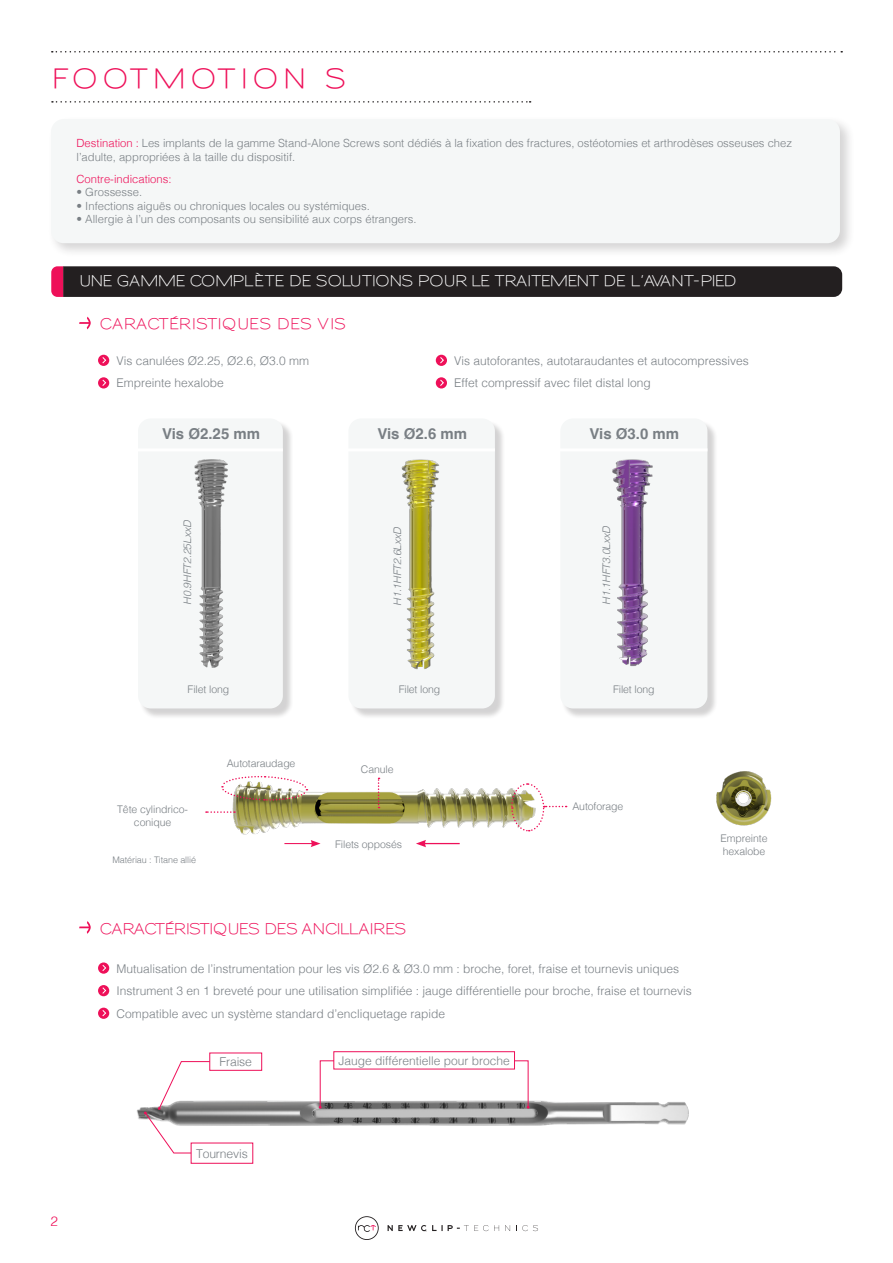
<style>
.page{position:relative;width:893px;height:1263px;background:#fff}
.page>*{position:absolute;margin:0;border:0;box-sizing:border-box;transform-origin:0 0}
.t1{font:600 27px "Sansumi";letter-spacing:.145em;color:#ee1059}
.t2{font:600 15px "Sansumi";letter-spacing:-.055em;color:#fff}
.t3{font:600 15px "Sansumi";letter-spacing:-.055em;color:#ee1059}
.t4{font:700 15px "Helvetica";color:#797f84}
.t5{font:600 15px "Sansumi";letter-spacing:-.005em;color:#ee1059}
.t6{font:300 13.5px "Helvetica";color:#ee1059}
.t7{font:300 12.15px "Helvetica";letter-spacing:-.01em;color:#797f84}
.t8{font:300 12px "Helvetica";color:#797f84}
.texte_tableau{font:300 11.25px/13.5px "Helvetica";color:#797f84}
.texte_tableau-2{font:300 11.25px "Helvetica";color:#ee1059}
.t9{font:300 10.5px/12.6px "Helvetica";letter-spacing:-.01em;color:#797f84;text-align:center}
.t10{font:italic 300 10.5px "Helvetica";letter-spacing:-.01em;color:#797f84}
.t11{font:300 9px "Helvetica";letter-spacing:-.01em;color:#797f84}
.s1{color:#ee1059}
</style>
<div class="page">
<svg style="left:52px;top:51px;width:790px;height:2px"></svg>
<svg style="left:355px;top:1216px;width:24px;height:24px"></svg>
<svg style="left:505px;top:1225px;width:5px;height:6px"></svg>
<svg style="left:516px;top:1225px;width:22px;height:6px"></svg>
<svg style="left:388px;top:1225px;width:111px;height:6px"></svg>
<svg style="left:51px;top:266px;width:791px;height:31px;background:#292224"></svg>
<div style="left:48px;top:116px;width:807px;height:142px;background:#231f20;opacity:.19"></div>
<div style="left:51px;top:119px;width:789px;height:124px;background:#f5f7f7;border-radius:13px"></div>
<div style="left:98px;top:355px;width:11px;height:11px;background:#ee1059;border-radius:50%"></div>
<svg style="left:102px;top:357px;width:5px;height:7px"></svg>
<div style="left:98px;top:377px;width:11px;height:11px;background:#ee1059;border-radius:50%"></div>
<svg style="left:102px;top:379px;width:5px;height:7px"></svg>
<div style="left:436px;top:355px;width:11px;height:11px;background:#ee1059;border-radius:50%"></div>
<svg style="left:440px;top:357px;width:4px;height:7px"></svg>
<div style="left:436px;top:377px;width:11px;height:11px;background:#ee1059;border-radius:50%"></div>
<svg style="left:440px;top:379px;width:4px;height:7px"></svg>
<svg style="left:98px;top:962px;width:11px;height:12px"></svg>
<svg style="left:102px;top:964px;width:5px;height:8px"></svg>
<div style="left:98px;top:985px;width:11px;height:11px;background:#ee1059;border-radius:50%"></div>
<svg style="left:102px;top:987px;width:5px;height:7px"></svg>
<div style="left:98px;top:1008px;width:11px;height:11px;background:#ee1059;border-radius:50%"></div>
<svg style="left:102px;top:1010px;width:5px;height:7px"></svg>
<svg style="left:79px;top:317px;width:12px;height:12px"></svg>
<svg style="left:79px;top:921px;width:12px;height:13px"></svg>
<svg style="left:52px;top:101px;width:479px;height:2px"></svg>
<div style="left:139px;top:420px;width:154px;height:299px;background:#231f20;opacity:.2"></div>
<div style="left:138px;top:418px;width:145px;height:290px;background:#f5f7f7;border-radius:13px"></div>
<hr style="left:134px;top:448px;width:149px;height:3px;background:#fff">
<img style="left:194px;top:459px;width:34px;height:208px">
<div style="left:350px;top:420px;width:155px;height:299px;background:#231f20;opacity:.2"></div>
<div style="left:348px;top:418px;width:147px;height:290px;background:#f5f7f7;border-radius:13px"></div>
<hr style="left:347px;top:448px;width:148px;height:3px;background:#fff">
<img style="left:401px;top:459px;width:39px;height:211px">
<div style="left:562px;top:420px;width:156px;height:299px;background:#231f20;opacity:.2"></div>
<div style="left:560px;top:418px;width:147px;height:290px;background:#f5f7f7;border-radius:13px"></div>
<hr style="left:559px;top:448px;width:148px;height:3px;background:#fff">
<img style="left:612px;top:459px;width:41px;height:207px">
<img style="left:232px;top:777px;width:278px;height:58px">
<svg style="left:221px;top:776px;width:87px;height:25px"></svg>
<hr style="left:424px;top:843px;width:36px;height:1px;background:#ee1059">
<svg style="left:416px;top:840px;width:10px;height:7px"></svg>
<svg style="left:284px;top:840px;width:37px;height:7px"></svg>
<svg style="left:206px;top:811px;width:29px;height:2px"></svg>
<svg style="left:510px;top:783px;width:57px;height:49px"></svg>
<svg style="left:378px;top:778px;width:2px;height:30px"></svg>
<img style="left:716px;top:771px;width:56px;height:55px">
<img style="left:137px;top:1100px;width:552px;height:26px">
<div style="left:209px;top:1052px;width:53px;height:19px;border:1px solid #ee1059"></div>
<div style="left:191px;top:1142px;width:62px;height:22px;border:1px solid #ee1059"></div>
<svg style="left:144px;top:1061px;width:67px;height:93px"></svg>
<div style="left:333px;top:1051px;width:182px;height:18px;border:1px solid #ee1059"></div>
<p class="t1" style="left:51px;top:65px;width:296px">FOOTMOTION S</p>
<p class="texte_tableau" style="left:77px;top:136px;width:717px"><span class="s1">Destination :</span> Les implants de la gamme Stand-Alone Screws sont dédiés à la fixation des fractures, ostéotomies et arthrodèses osseuses chez l’adulte, appropriées à la taille du dispositif.</p>
<p class="texte_tableau-2" style="left:77px;top:169px;width:97px">Contre-indications:</p>
<p class="texte_tableau" style="left:77px;top:185px;width:67px">• Grossesse.</p>
<p class="texte_tableau" style="left:77px;top:198px;width:295px">• Infections aiguës ou chroniques locales ou systémiques.</p>
<p class="texte_tableau" style="left:77px;top:212px;width:342px">• Allergie à l’un des composants ou sensibilité aux corps étrangers.</p>
<p class="t2" style="left:79px;top:273px;width:659px">UNE GAMME COMPLÈTE DE SOLUTIONS POUR LE TRAITEMENT DE L’AVANT-PIED</p>
<p class="t5" style="left:100px;top:316px;width:248px">CARACTÉRISTIQUES DES VIS</p>
<p class="t8" style="left:116px;top:350px;width:194px">Vis canulées Ø2.25, Ø2.6, Ø3.0 mm</p>
<p class="t8" style="left:116px;top:373px;width:109px">Empreinte hexalobe</p>
<p class="t8" style="left:454px;top:350px;width:296px">Vis autoforantes, autotaraudantes et autocompressives</p>
<p class="t8" style="left:454px;top:373px;width:198px">Effet compressif avec filet distal long</p>
<p class="t4" style="left:162px;top:424px;width:100px">Vis Ø2.25 mm</p>
<p class="t4" style="left:377px;top:424px;width:91px">Vis Ø2.6 mm</p>
<p class="t4" style="left:589px;top:424px;width:91px">Vis Ø3.0 mm</p>
<p class="t10" style="left:178px;top:605px;width:86px;rotate:-90deg">H0.9HFT2.25LxxD</p>
<p class="t10" style="left:388px;top:606px;width:80px;rotate:-90deg">H1.1HFT2.6LxxD</p>
<p class="t10" style="left:597px;top:604px;width:80px;rotate:-90deg">H1.1HFT3.0LxxD</p>
<p class="t9" style="left:188px;top:682px;width:43px">Filet long</p>
<p class="t9" style="left:399px;top:682px;width:43px">Filet long</p>
<p class="t9" style="left:613px;top:682px;width:43px">Filet long</p>
<p class="t9" style="left:227px;top:756px;width:70px">Autotaraudage</p>
<p class="t9" style="left:361px;top:762px;width:34px">Canule</p>
<p class="t9" style="left:117px;top:802px;width:72px">Tête cylindrico&shy;conique</p>
<p class="t9" style="left:572px;top:799px;width:52px">Autoforage</p>
<p class="t11" style="left:112px;top:852px;width:85px">Matériau : Titane allié</p>
<p class="t9" style="left:335px;top:837px;width:68px">Filets opposés</p>
<p class="t9" style="left:720px;top:831px;width:48px;text-align:left">Empreinte hexalobe</p>
<p class="t3" style="left:100px;top:921px;width:308px">CARACTÉRISTIQUES DES ANCILLAIRES</p>
<p class="t8" style="left:116px;top:958px;width:564px">Mutualisation de l’instrumentation pour les vis Ø2.6 &amp; Ø3.0 mm : broche, foret, fraise et tournevis uniques</p>
<p class="t8" style="left:116px;top:981px;width:577px">Instrument 3 en 1 breveté pour une utilisation simplifiée : jauge différentielle pour broche, fraise et tournevis</p>
<p class="t8" style="left:116px;top:1003px;width:330px">Compatible avec un système standard d’encliquetage rapide</p>
<p class="t6" style="left:50px;top:1209px;width:9px">2</p>
<p class="t7" style="left:219px;top:1051px;width:34px">Fraise</p>
<p class="t7" style="left:196px;top:1143px;width:53px">Tournevis</p>
<p class="t8" style="left:338px;top:1050px;width:173px">Jauge différentielle pour broche</p>
</div>
